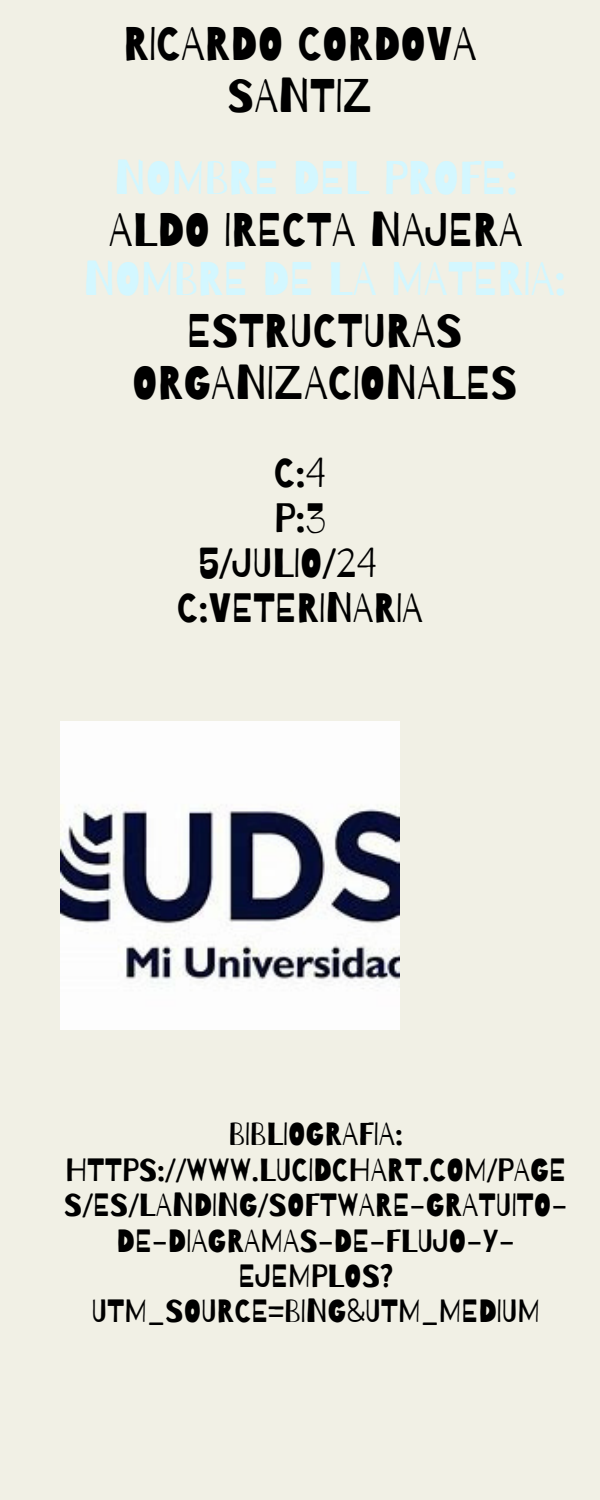
<style>
.page{position:relative;width:600px;height:1500px;background:#f1f0e5}
.page>*{position:absolute;margin:0;border:0;box-sizing:border-box;transform-origin:0 0}
.t1{font:47px/51.8px "Barrio";color:#000;text-align:center}
.t2{font:47px/51.8px "Barrio";color:#d3f7ff;text-align:center}
.t3{font:40.9px/45px "Barrio";color:#000;text-align:center}
.t4{font:32.1px/35.4px "Barrio";color:#000;text-align:center}
.s1{color:#000}
</style>
<div class="page">
<img style="left:60px;top:722px;width:340px;height:307px">
<h1 class="t1" style="left:123px;top:20px;width:355px">RICARDO CORDOVA<br>SANTIZ</h1>
<h1 class="t2" style="left:114px;top:154px;width:405px">NOMBRE DEL PROFE:</h1>
<h2 class="t1" style="left:109px;top:205px;width:415px">ALDO IRECTA NAJERA</h2>
<p class="t2" style="left:83px;top:255px;width:484px">NOMBRE DE LA MATERIA:<br><span class="s1">ESTRUCTURAS</span></p>
<p class="t1" style="left:132px;top:358px;width:387px">ORGANIZACIONALES</p>
<p class="t3" style="left:177px;top:451px;width:248px">C:4<br>P:3<br>5/JULIO/24<br>C:VETERINARIA</p>
<p class="t4" style="left:64px;top:1118px;width:505px">BIBLIOGRAFIA:<br>HTTPS://WWW.LUCIDCHART.COM/PAGE<br>S/ES/LANDING/SOFTWARE-GRATUITO-<br>DE-DIAGRAMAS-DE-FLUJO-Y-<br>EJEMPLOS?<br>UTM_SOURCE=BING&amp;UTM_MEDIUM</p>
</div>
